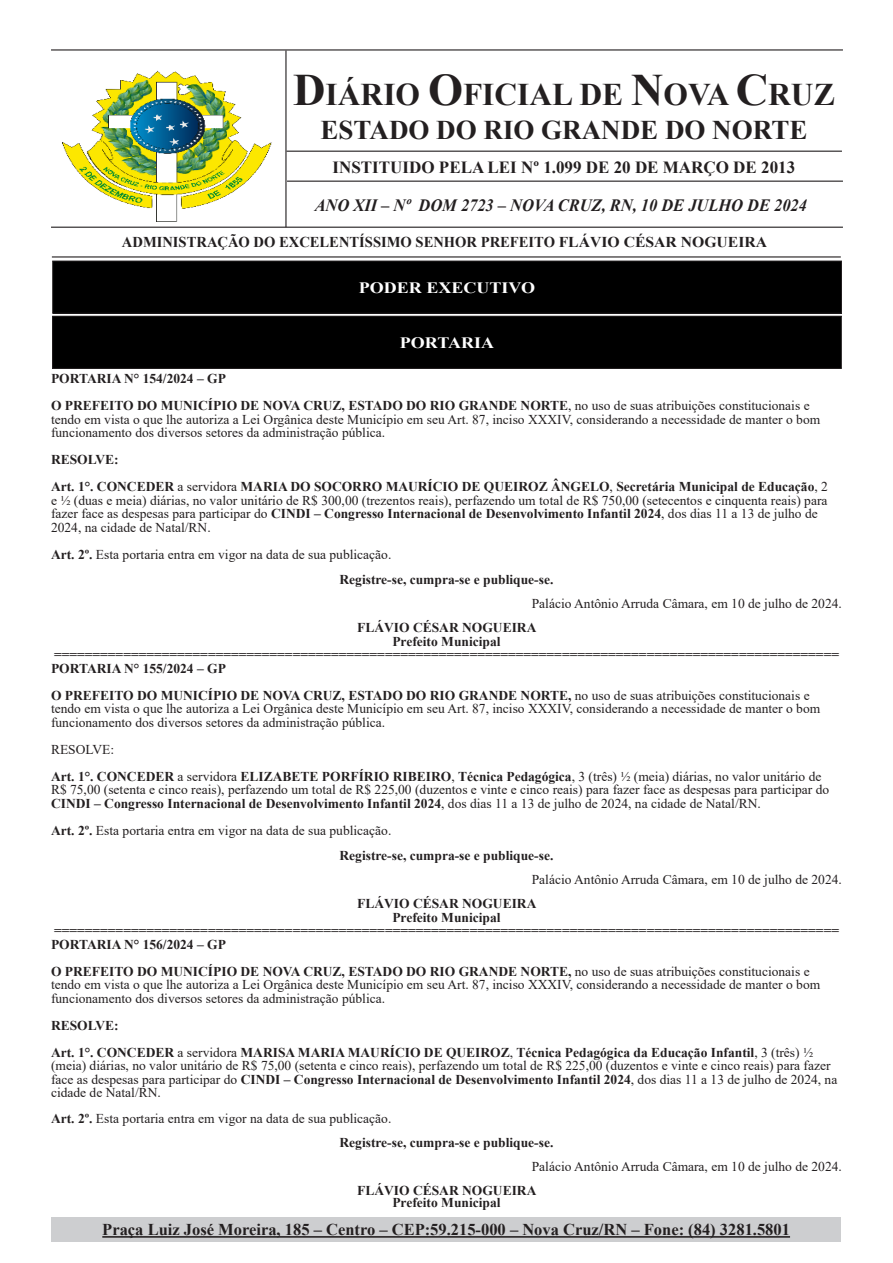
<style>
.page{position:relative;width:893px;height:1263px;background:#fff}
.page>*{position:absolute;margin:0;border:0;box-sizing:border-box;transform-origin:0 0}
.t1{font:700 31.5px "Times New Roman";color:#231f20}
.t2{font:700 27px "Times New Roman";color:#231f20}
.t3{font:italic 700 17.25px "Times New Roman";color:#231f20;scale:.95 1}
.t4{font:700 16.95px "Times New Roman";color:#231f20}
.t5{font:700 16.5px "Times New Roman";color:#231f20}
.t6{font:700 15.75px "Times New Roman";color:#fff;scale:1.14 1}
.t7{font:700 15px "Times New Roman";color:#231f20}
.t8{font:13.5px/13.5px "Times New Roman";color:#231f20}
.t9{font:700 13.5px "Times New Roman";color:#231f20}
.s1{font-size:45px}
.s2{font-weight:700}
</style>
<div class="page">
<hr style="left:51px;top:49px;width:792px;height:2px;background:#231f20">
<hr style="left:51px;top:227px;width:792px;height:1px;background:#231f20">
<hr style="left:52px;top:256px;width:789px;height:1px;background:#231f20">
<hr style="left:287px;top:151px;width:555px;height:1px;background:#231f20">
<hr style="left:287px;top:181px;width:556px;height:1px;background:#231f20">
<div style="left:51px;top:1217px;width:790px;height:25px;background:#cdced0"></div>
<hr style="left:102px;top:1236px;width:688px;height:2px;background:#231f20">
<div style="left:53px;top:261px;width:788px;height:52px;background:#000"></div>
<div style="left:52px;top:261px;width:790px;height:53px;border:1px solid #231f20"></div>
<img style="left:58px;top:49px;width:243px;height:208px">
<div style="left:53px;top:316px;width:788px;height:52px;background:#000"></div>
<div style="left:52px;top:316px;width:790px;height:53px;border:1px solid #231f20"></div>
<p class="t1" style="left:293px;top:72px;width:543px"><span class="s1">D</span>IÁRIO <span class="s1">O</span>FICIAL DE <span class="s1">N</span>OVA <span class="s1">C</span>RUZ</p>
<p class="t2" style="left:320px;top:111px;width:488px">ESTADO DO RIO GRANDE DO NORTE</p>
<p class="t4" style="left:333px;top:155px;width:464px">INSTITUIDO PELA LEI Nº 1.099 DE 20 DE MARÇO DE 2013</p>
<p class="t3" style="left:315px;top:193px;width:520px">ANO XII – Nº DOM 2723 – NOVA CRUZ, RN, 10 DE JULHO DE 2024</p>
<p class="t7" style="left:122px;top:231px;width:647px">ADMINISTRAÇÃO DO EXCELENTÍSSIMO SENHOR PREFEITO FLÁVIO CÉSAR NOGUEIRA</p>
<p class="t6" style="left:359px;top:276px;width:156px">PODER EXECUTIVO</p>
<p class="t6" style="left:400px;top:331px;width:84px">PORTARIA</p>
<p class="t9" style="left:51px;top:369px;width:176px">PORTARIA N° 154/2024 – GP</p>
<p class="t8" style="left:51px;top:399px;width:771px"><span class="s2">O PREFEITO DO MUNICÍPIO DE NOVA CRUZ, ESTADO DO RIO GRANDE NORTE</span>, no uso de suas atribuições constitucionais e tendo em vista o que lhe autoriza a Lei Orgânica deste Município em seu Art. 87, inciso XXXIV, considerando a necessidade de manter o bom funcionamento dos diversos setores da administração pública.</p>
<p class="t9" style="left:51px;top:450px;width:69px">RESOLVE:</p>
<p class="t8" style="left:51px;top:480px;width:778px"><span class="s2">Art. 1°. CONCEDER</span> a servidora <span class="s2">MARIA DO SOCORRO MAURÍCIO DE QUEIROZ ÂNGELO</span>, <span class="s2">Secretária Municipal de Educação</span>, 2 e ½ (duas e meia) diárias, no valor unitário de R$ 300,00 (trezentos reais), perfazendo um total de R$ 750,00 (setecentos e cinquenta reais) para fazer face as despesas para participar do <span class="s2">CINDI – Congresso Internacional de Desenvolvimento Infantil 2024</span>, dos dias 11 a 13 de julho de 2024, na cidade de Natal/RN.</p>
<p class="t8" style="left:51px;top:547px;width:342px"><span class="s2">Art. 2º.</span> Esta portaria entra em vigor na data de sua publicação.</p>
<p class="t9" style="left:339px;top:570px;width:215px">Registre-se, cumpra-se e publique-se.</p>
<p class="t8" style="left:532px;top:597px;width:312px">Palácio Antônio Arruda Câmara, em 10 de julho de 2024.</p>
<p class="t9" style="left:357px;top:618px;width:181px">FLÁVIO CÉSAR NOGUEIRA</p>
<p class="t9" style="left:392px;top:632px;width:110px">Prefeito Municipal</p>
<p class="t9" style="left:54px;top:645px;width:786px">======================================================================================================</p>
<p class="t9" style="left:51px;top:659px;width:176px">PORTARIA N° 155/2024 – GP</p>
<p class="t8" style="left:51px;top:688px;width:771px"><span class="s2">O PREFEITO DO MUNICÍPIO DE NOVA CRUZ, ESTADO DO RIO GRANDE NORTE,</span> no uso de suas atribuições constitucionais e tendo em vista o que lhe autoriza a Lei Orgânica deste Município em seu Art. 87, inciso XXXIV, considerando a necessidade de manter o bom funcionamento dos diversos setores da administração pública.</p>
<p class="t8" style="left:51px;top:742px;width:65px">RESOLVE:</p>
<p class="t8" style="left:51px;top:769px;width:780px"><span class="s2">Art. 1°. CONCEDER</span> a servidora <span class="s2">ELIZABETE PORFÍRIO RIBEIRO</span>, <span class="s2">Técnica Pedagógica</span>, 3 (três) ½ (meia) diárias, no valor unitário de<br>R$ 75,00 (setenta e cinco reais), perfazendo um total de R$ 225,00 (duzentos e vinte e cinco reais) para fazer face as despesas para participar do<br><span class="s2">CINDI – Congresso Internacional de Desenvolvimento Infantil 2024</span>, dos dias 11 a 13 de julho de 2024, na cidade de Natal/RN.</p>
<p class="t8" style="left:51px;top:823px;width:342px"><span class="s2">Art. 2º.</span> Esta portaria entra em vigor na data de sua publicação.</p>
<p class="t9" style="left:339px;top:846px;width:215px">Registre-se, cumpra-se e publique-se.</p>
<p class="t8" style="left:532px;top:873px;width:312px">Palácio Antônio Arruda Câmara, em 10 de julho de 2024.</p>
<p class="t9" style="left:357px;top:894px;width:181px">FLÁVIO CÉSAR NOGUEIRA</p>
<p class="t9" style="left:392px;top:908px;width:110px">Prefeito Municipal</p>
<p class="t9" style="left:54px;top:921px;width:786px">======================================================================================================</p>
<p class="t9" style="left:51px;top:935px;width:176px">PORTARIA N° 156/2024 – GP</p>
<p class="t8" style="left:51px;top:964px;width:771px"><span class="s2">O PREFEITO DO MUNICÍPIO DE NOVA CRUZ, ESTADO DO RIO GRANDE NORTE,</span> no uso de suas atribuições constitucionais e tendo em vista o que lhe autoriza a Lei Orgânica deste Município em seu Art. 87, inciso XXXIV, considerando a necessidade de manter o bom funcionamento dos diversos setores da administração pública.</p>
<p class="t9" style="left:51px;top:1016px;width:69px">RESOLVE:</p>
<p class="t8" style="left:51px;top:1045px;width:788px"><span class="s2">Art. 1°. CONCEDER</span> a servidora <span class="s2">MARISA MARIA MAURÍCIO DE QUEIROZ</span>, <span class="s2">Técnica Pedagógica da Educação Infantil</span>, 3 (três) ½ (meia) diárias, no valor unitário de R$ 75,00 (setenta e cinco reais), perfazendo um total de R$ 225,00 (duzentos e vinte e cinco reais) para fazer face as despesas para participar do <span class="s2">CINDI – Congresso Internacional de Desenvolvimento Infantil 2024</span>, dos dias 11 a 13 de julho de 2024, na cidade de Natal/RN.</p>
<p class="t8" style="left:51px;top:1111px;width:342px"><span class="s2">Art. 2º.</span> Esta portaria entra em vigor na data de sua publicação.</p>
<p class="t9" style="left:339px;top:1133px;width:215px">Registre-se, cumpra-se e publique-se.</p>
<p class="t8" style="left:532px;top:1159px;width:312px">Palácio Antônio Arruda Câmara, em 10 de julho de 2024.</p>
<p class="t9" style="left:357px;top:1181px;width:181px">FLÁVIO CÉSAR NOGUEIRA</p>
<p class="t9" style="left:392px;top:1193px;width:110px">Prefeito Municipal</p>
<p class="t5" style="left:102px;top:1218px;width:689px">Praça Luiz José Moreira, 185 – Centro – CEP:59.215-000 – Nova Cruz/RN – Fone: (84) 3281.5801</p>
</div>
